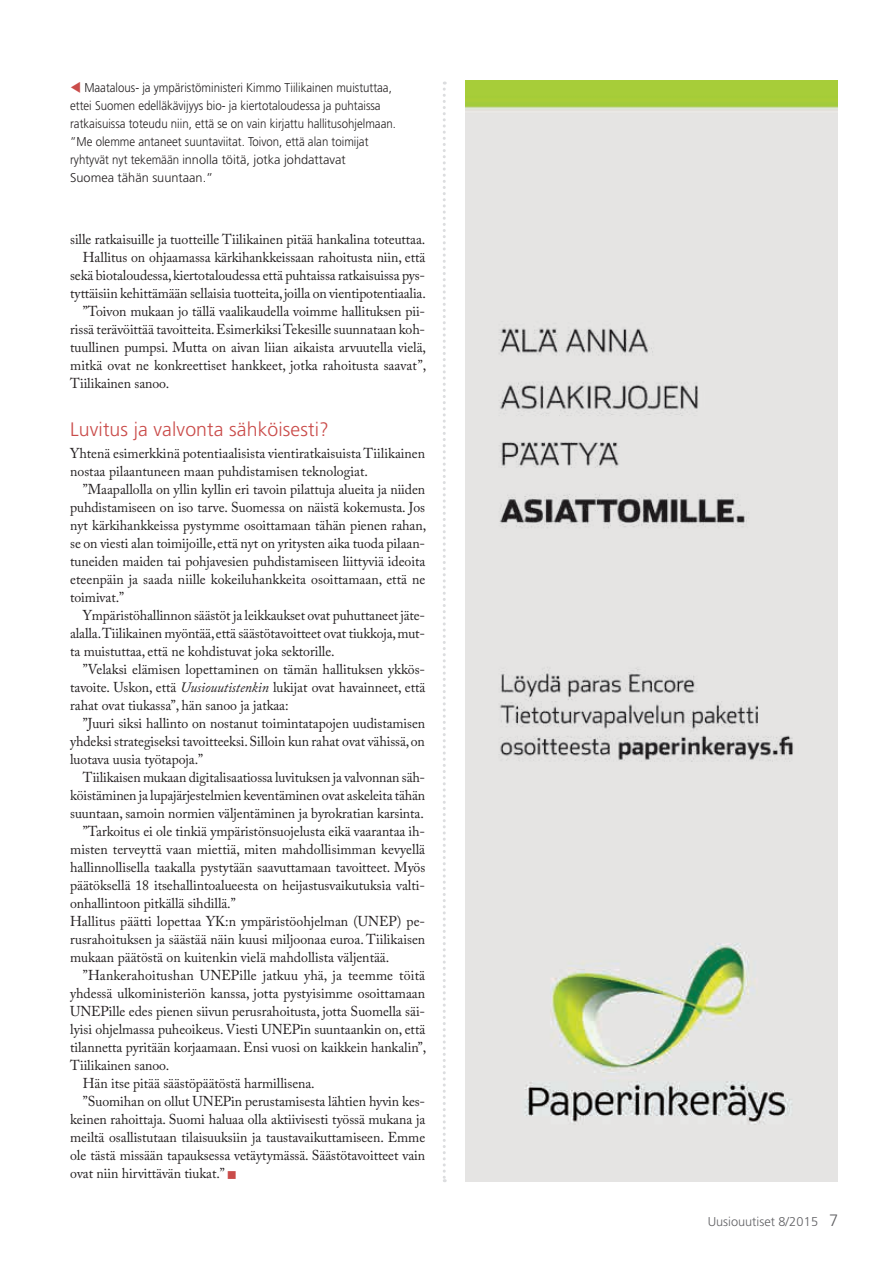
<style>
.page{position:relative;width:893px;height:1263px;background:#fff}
.page>*{position:absolute;margin:0;border:0;box-sizing:border-box;transform-origin:0 0}
.t1{font:300 19.5px "Frutiger LT Std";letter-spacing:.005em;color:#ca4c4a}
.t2{font:14.25px/18px "Adobe Caslon Pro";letter-spacing:-.005em;color:#231f20;text-align:justify}
.t3{font:14.25px "Adobe Caslon Pro";letter-spacing:-.025em;color:#231f20}
.t4{font:300 12.75px/18px "Frutiger LT Std";color:#231f20;scale:.9 1}
.t5{font:300 12.75px "Frutiger LT Std";color:#616164}
.s1{color:#ca4c4a}
.s2{font-style:italic}
.s3{font-size:16.5px}
</style>
<div class="page">
<svg style="left:443px;top:82px;width:3px;height:1100px"></svg>
<img style="left:466px;top:81px;width:372px;height:1100px">
<p class="t4" style="left:70px;top:79px;width:363px"><span class="s1">▼</span> Maatalous- ja ympäristöministeri Kimmo Tiilikainen muistuttaa, ettei Suomen edelläkävijyys bio- ja kiertotaloudessa ja puhtaissa ratkaisuissa toteudu niin, että se on vain kirjattu hallitusohjelmaan. ”Me olemme antaneet suuntaviitat. Toivon, että alan toimijat ryhtyvät nyt tekemään innolla töitä, jotka johdattavat<br>Suomea tähän suuntaan.”</p>
<p class="t2" style="left:70px;top:230px;width:357px">sille ratkaisuille ja tuotteille Tiilikainen pitää hankalina toteuttaa.</p>
<p class="t2" style="left:83px;top:248px;width:344px">Hallitus on ohjaamassa kärkihankkeissaan rahoitusta niin, että</p>
<p class="t2" style="left:70px;top:266px;width:357px">sekä biotaloudessa, kiertotaloudessa että puhtaissa ratkaisuissa pys-</p>
<p class="t2" style="left:70px;top:284px;width:357px">tyttäisiin kehittämään sellaisia tuotteita, joilla on vientipotentiaalia.</p>
<p class="t2" style="left:83px;top:302px;width:344px">”Toivon mukaan jo tällä vaalikaudella voimme hallituksen pii-</p>
<p class="t2" style="left:70px;top:320px;width:357px">rissä terävöittää tavoitteita. Esimerkiksi Tekesille suunnataan koh-</p>
<p class="t2" style="left:70px;top:338px;width:357px">tuullinen pumpsi. Mutta on aivan liian aikaista arvuutella vielä,</p>
<p class="t3" style="left:70px;top:356px;width:358px">mitkä ovat ne konkreettiset hankkeet, jotka rahoitusta saavat”,</p>
<p class="t2" style="left:70px;top:374px;width:101px">Tiilikainen sanoo.</p>
<h1 class="t1" style="left:70px;top:418px;width:260px">Luvitus ja valvonta sähköisesti?</h1>
<p class="t2" style="left:70px;top:444px;width:357px">Yhtenä esimerkkinä potentiaalisista vientiratkaisuista Tiilikainen nostaa pilaantuneen maan puhdistamisen teknologiat.</p>
<p class="t2" style="left:70px;top:480px;width:357px;text-indent:13px">”Maapallolla on yllin kyllin eri tavoin pilattuja alueita ja niiden puhdistamiseen on iso tarve. Suomessa on näistä kokemusta. Jos nyt kärkihankkeissa pystymme osoittamaan tähän pienen rahan, se on viesti alan toimijoille, että nyt on yritysten aika tuoda pilaan&shy;tuneiden maiden tai pohjavesien puhdistamiseen liittyviä ideoita eteenpäin ja saada niille kokeiluhankkeita osoittamaan, että ne toimivat.”</p>
<p class="t2" style="left:70px;top:606px;width:357px;text-indent:13px">Ympäristöhallinnon säästöt ja leikkaukset ovat puhuttaneet jäte&shy;alalla. Tiilikainen myöntää, että säästötavoitteet ovat tiukkoja, mut&shy;ta muistuttaa, että ne kohdistuvat joka sektorille.</p>
<p class="t2" style="left:70px;top:660px;width:357px;text-indent:13px">”Velaksi elämisen lopettaminen on tämän hallituksen ykkös&shy;tavoite. Uskon, että <span class="s2">Uusiouutistenkin</span> lukijat ovat havainneet, että rahat ovat tiukassa”, hän sanoo ja jatkaa:</p>
<p class="t2" style="left:70px;top:714px;width:357px;text-indent:13px">”Juuri siksi hallinto on nostanut toimintatapojen uudistamisen yhdeksi strategiseksi tavoitteeksi. Silloin kun rahat ovat vähissä, on luotava uusia työtapoja.”</p>
<p class="t2" style="left:83px;top:768px;width:344px">Tiilikaisen mukaan digitalisaatiossa luvituksen ja valvonnan säh-</p>
<p class="t2" style="left:70px;top:786px;width:357px">köistäminen ja lupajärjestelmien keventäminen ovat askeleita tähän</p>
<p class="t2" style="left:70px;top:804px;width:355px">suuntaan, samoin normien väljentäminen ja byrokratian karsinta.</p>
<p class="t2" style="left:83px;top:822px;width:344px">”Tarkoitus ei ole tinkiä ympäristönsuojelusta eikä vaarantaa ih-</p>
<p class="t2" style="left:70px;top:840px;width:357px">misten terveyttä vaan miettiä, miten mahdollisimman kevyellä</p>
<p class="t2" style="left:70px;top:858px;width:357px">hallinnollisella taakalla pystytään saavuttamaan tavoitteet. Myös</p>
<p class="t2" style="left:70px;top:876px;width:357px">päätöksellä 18 itsehallintoalueesta on heijastusvaikutuksia valti-</p>
<p class="t2" style="left:70px;top:894px;width:167px">onhallintoon pitkällä sihdillä.”</p>
<p class="t2" style="left:70px;top:912px;width:357px">Hallitus päätti lopettaa YK:n ympäristöohjelman (UNEP) pe-</p>
<p class="t2" style="left:70px;top:930px;width:357px">rusrahoituksen ja säästää näin kuusi miljoonaa euroa. Tiilikaisen</p>
<p class="t2" style="left:70px;top:948px;width:321px">mukaan päätöstä on kuitenkin vielä mahdollista väljentää.</p>
<p class="t2" style="left:83px;top:966px;width:344px">”Hankerahoitushan UNEPille jatkuu yhä, ja teemme töitä</p>
<p class="t2" style="left:70px;top:984px;width:357px">yhdessä ulkoministeriön kanssa, jotta pystyisimme osoittamaan</p>
<p class="t2" style="left:70px;top:1002px;width:357px">UNEPille edes pienen siivun perusrahoitusta, jotta Suomella säi-</p>
<p class="t2" style="left:70px;top:1020px;width:357px">lyisi ohjelmassa puheoikeus. Viesti UNEPin suuntaankin on, että</p>
<p class="t2" style="left:70px;top:1038px;width:358px">tilannetta pyritään korjaamaan. Ensi vuosi on kaikkein hankalin”,</p>
<p class="t2" style="left:70px;top:1056px;width:101px">Tiilikainen sanoo.</p>
<p class="t2" style="left:83px;top:1074px;width:233px">Hän itse pitää säästöpäätöstä harmillisena.</p>
<p class="t2" style="left:83px;top:1092px;width:344px">”Suomihan on ollut UNEPin perustamisesta lähtien hyvin kes-</p>
<p class="t2" style="left:70px;top:1110px;width:357px">keinen rahoittaja. Suomi haluaa olla aktiivisesti työssä mukana ja</p>
<p class="t2" style="left:70px;top:1128px;width:357px">meiltä osallistutaan tilaisuuksiin ja taustavaikuttamiseen. Emme</p>
<p class="t2" style="left:70px;top:1146px;width:357px">ole tästä missään tapauksessa vetäytymässä. Säästötavoitteet vain</p>
<p class="t2" style="left:70px;top:1164px;width:168px">ovat niin hirvittävän tiukat.” <span class="s1">■</span></p>
<p class="t5" style="left:708px;top:1214px;width:132px">Uusiouutiset 8/2015 <span class="s3">7</span></p>
</div>
